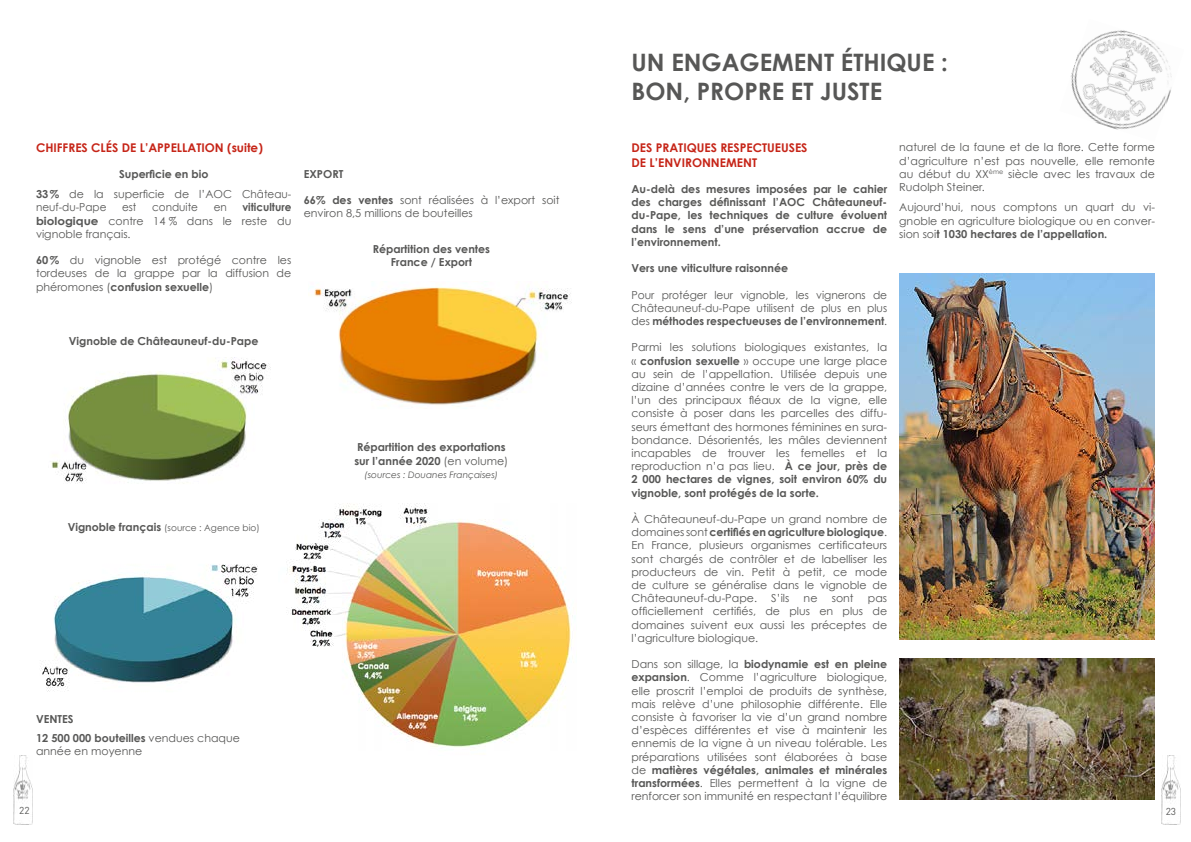
<style>
.page{position:relative;width:1191px;height:842px;background:#fff}
.page>*{position:absolute;margin:0;border:0;box-sizing:border-box;transform-origin:0 0}
.t1{font:700 24px/28.8px "Century Gothic";color:#575756}
.t2{font:700 12px/14.4px "Century Gothic";color:#c62518}
.t3{font:11px/13.2px "Century Gothic";color:#575756;text-align:justify}
.t4{font:700 11px/13.2px "Century Gothic";color:#575756}
.t5{font:11px "Century Gothic";color:#575756;scale:.95 1}
.t6{font:10px "DIN";color:#575756}
.t7{font:9px "Century Gothic";color:#575756}
.t8{font:italic 9px "Century Gothic";color:#575756}
.s1{font-weight:700}
.s2{font-weight:700;font-size:11px}
.s3{font-weight:400}
</style>
<div class="page">
<img style="left:1070px;top:30px;width:102px;height:100px">
<img style="left:1161px;top:756px;width:19px;height:68px">
<img style="left:899px;top:274px;width:256px;height:366px">
<img style="left:899px;top:658px;width:256px;height:142px">
<img style="left:314px;top:284px;width:258px;height:123px">
<img style="left:50px;top:357px;width:220px;height:127px">
<img style="left:40px;top:564px;width:218px;height:128px">
<img style="left:14px;top:756px;width:19px;height:68px">
<img style="left:286px;top:503px;width:289px;height:244px">
<p class="t2" style="left:36px;top:140px;width:228px">CHIFFRES CLÉS DE L’APPELLATION (suite)</p>
<p class="t3" style="left:36px;top:164px;width:257px;line-height:19.8px;text-align:center"><span class="s1">Superficie en bio<br>33%</span> de la superficie de l’AOC Château-</p>
<p class="t5" style="left:36px;top:201px;width:76px">neuf-du-Pape</p>
<p class="t5" style="left:122px;top:201px;width:17px">est</p>
<p class="t5" style="left:152px;top:201px;width:50px">conduite</p>
<p class="t5" style="left:214px;top:201px;width:15px">en</p>
<p class="t3" style="left:36px;top:201px;width:257px;text-indent:206px"><span class="s1">viticulture biologique</span> contre 14 % dans le reste du vignoble français.</p>
<p class="t3" style="left:36px;top:253px;width:257px"><span class="s1">60%</span> du vignoble est protégé contre les tordeuses de la grappe par la diffusion de phéromones (<span class="s1">confusion sexuelle</span>)</p>
<p class="t4" style="left:304px;top:167px;width:41px">EXPORT</p>
<p class="t3" style="left:304px;top:193px;width:257px"><span class="s1">66% des ventes</span> sont réalisées à l’export soit environ 8,5 millions de bouteilles</p>
<p class="t4" style="left:373px;top:242px;width:119px;text-align:center">Répartition des ventes<br>France / Export</p>
<p class="t4" style="left:69px;top:334px;width:191px">Vignoble de Châteauneuf-du-Pape</p>
<p class="t7" style="left:68px;top:522px;width:193px"><span class="s2">Vignoble français</span> (source : Agence bio)</p>
<p class="t4" style="left:354px;top:441px;width:155px">Répartition des exportations sur l’année 2020 <span class="s3">(en volume)</span></p>
<p class="t8" style="left:364px;top:469px;width:135px">(sources : Douanes Françaises)</p>
<p class="t4" style="left:36px;top:709px;width:205px;line-height:19.2px">VENTES<br>12 500 000 bouteilles <span class="s3">vendues chaque</span></p>
<p class="t3" style="left:36px;top:745px;width:108px">année en moyenne</p>
<h1 class="t1" style="left:631px;top:47px;width:318px">UN ENGAGEMENT ÉTHIQUE :<br>BON, PROPRE ET JUSTE</h1>
<p class="t2" style="left:631px;top:140px;width:177px">DES PRATIQUES RESPECTUEUSES<br>DE L’ENVIRONNEMENT</p>
<p class="t4" style="left:631px;top:182px;width:257px;text-align:justify">Au-delà des mesures imposées par le cahier des charges définissant l’AOC Châteauneuf&shy;du-Pape, les techniques de culture évoluent dans le sens d’une préservation accrue de l’environnement.</p>
<p class="t4" style="left:631px;top:261px;width:158px">Vers une viticulture raisonnée</p>
<p class="t3" style="left:631px;top:288px;width:257px">Pour protéger leur vignoble, les vignerons de Châteauneuf-du-Pape utilisent de plus en plus des <span class="s1">méthodes respectueuses de l’environnement</span>.</p>
<p class="t3" style="left:631px;top:341px;width:257px">Parmi les solutions biologiques existantes, la « <span class="s1">confusion sexuelle</span> » occupe une large place au sein de l’appellation. Utilisée depuis une dizaine d’années contre le vers de la grappe, l’un des principaux fléaux de la vigne, elle consiste à poser dans les parcelles des diffu&shy;seurs émettant des hormones féminines en sura&shy;bondance. Désorientés, les mâles deviennent incapables de trouver les femelles et la reproduction n’a pas lieu. <span class="s1">À ce jour, près de 2 000 hectares de vignes, soit environ 60% du vignoble, sont protégés de la sorte.</span></p>
<p class="t3" style="left:631px;top:512px;width:257px">À Châteauneuf-du-Pape un grand nombre de domaines sont <span class="s1">certifiés en agriculture biologique</span>.<br>En France, plusieurs organismes certificateurs sont chargés de contrôler et de labelliser les producteurs de vin. Petit à petit, ce mode de culture se généralise dans le vignoble de Châteauneuf-du-Pape.</p>
<p class="t3" style="left:771px;top:591px;width:20px">S’ils</p>
<p class="t3" style="left:803px;top:591px;width:15px">ne</p>
<p class="t3" style="left:831px;top:591px;width:23px">sont</p>
<p class="t3" style="left:631px;top:591px;width:257px;text-indent:236px">pas officiellement certifiés, de plus en plus de domaines suivent eux aussi les préceptes de l’agriculture biologique.</p>
<p class="t3" style="left:631px;top:657px;width:257px">Dans son sillage, la <span class="s1">biodynamie est en pleine expansion</span>. Comme l’agriculture biologique, elle proscrit l’emploi de produits de synthèse, mais relève d’une philosophie différente. Elle consiste à favoriser la vie d’un grand nombre d’espèces différentes et vise à maintenir les ennemis de la vigne à un niveau tolérable. Les préparations utilisées sont élaborées à base de <span class="s1">matières végétales, animales et minérales transformées</span>. Elles permettent à la vigne de renforcer son immunité en respectant l’équilibre</p>
<p class="t3" style="left:899px;top:141px;width:257px">naturel de la faune et de la flore. Cette forme d’agriculture n’est pas nouvelle, elle remonte au début du XX<sup>ème</sup> siècle avec les travaux de Rudolph Steiner.</p>
<p class="t3" style="left:899px;top:201px;width:257px">Aujourd’hui, nous comptons un quart du vi&shy;gnoble en agriculture biologique ou en conver&shy;sion soi<span class="s1">t 1030 hectares de l’appellation.</span></p>
<p class="t6" style="left:19px;top:804px;width:12px">22</p>
<p class="t6" style="left:1165px;top:805px;width:12px">23</p>
</div>
